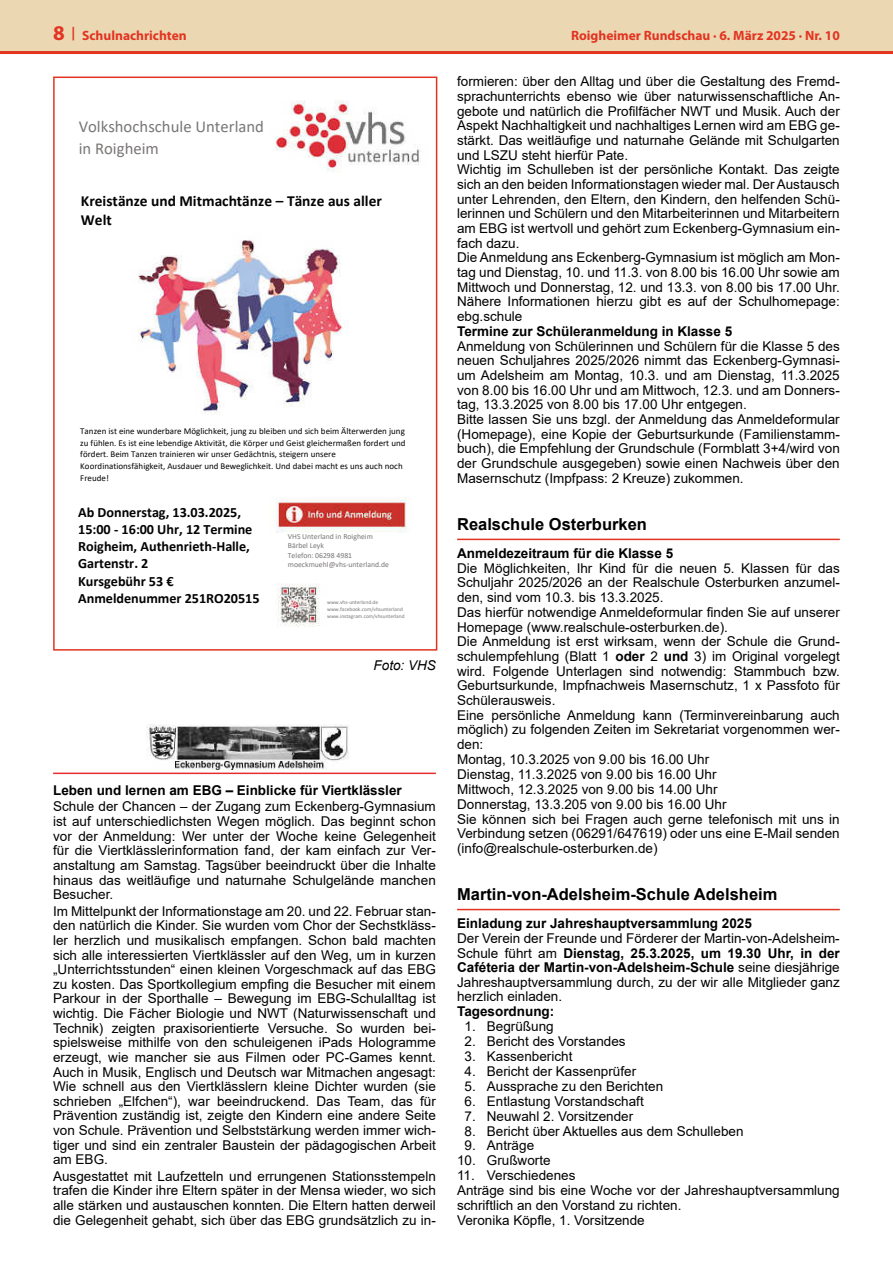
<style>
.page{position:relative;width:893px;height:1263px;background:#fff}
.page>*{position:absolute;margin:0;border:0;box-sizing:border-box;transform-origin:0 0}
.t1{font:16.65px/21.9px "Calibri";color:#797575}
.t2{font:700 16.5px "Arial";color:#000}
.t3{font:700 15.45px/18.8px "Calibri";color:#030303}
.t4{font:700 14.25px/17.2px "Calibri";color:#030303}
.t5{font:13.5px/14.7px "Arial";color:#000}
.t6{font:700 13.5px "Arial";color:#000}
.t7{font:700 13.5px "Myriad Pro";color:#e23421}
.t8{font:italic 13.5px "Arial";color:#000}
.t9{font:9px/11.9px "Calibri";letter-spacing:.005em;color:#030303}
.t10{font:7.65px/9.4px "Calibri";color:#797575}
.t11{font:5.4px/6.6px "Calibri";letter-spacing:.005em;color:#797575}
.s1{font-size:21px}
.s2{font-weight:700}
</style>
<div class="page">
<div style="left:0;top:0;width:893px;height:51px;background:#ebd8b3"></div>
<hr style="left:0;top:51px;width:893px;height:3px;background:#e23421">
<hr style="left:457px;top:539px;width:383px;height:1px;background:#e23421">
<hr style="left:457px;top:909px;width:383px;height:1px;background:#e23421">
<img style="left:276px;top:100px;width:145px;height:527px">
<div style="left:76px;top:422px;width:343px;height:70px;background:#fff"></div>
<img style="left:138px;top:227px;width:249px;height:194px">
<div style="left:53px;top:77px;width:384px;height:574px;border:2px solid #e23421"></div>
<hr style="left:53px;top:773px;width:383px;height:1px;background:#e52e2b">
<img style="left:147px;top:724px;width:202px;height:46px">
<p class="t7" style="left:53px;top:26px;width:135px"><span class="s1">8</span> | Schulnachrichten</p>
<p class="t7" style="left:571px;top:26px;width:270px">Roigheimer Rundschau · 6. März 2025 · Nr. 10</p>
<p class="t5" style="left:457px;top:74px;width:384px">formieren: über den Alltag und über die Gestaltung des Fremd&shy;sprachunterrichts ebenso wie über naturwissenschaftliche An&shy;gebote und natürlich die Profilfächer NWT und Musik. Auch der Aspekt Nachhaltigkeit und nachhaltiges Lernen wird am EBG ge&shy;stärkt. Das weitläufige und naturnahe Gelände mit Schulgarten und LSZU steht hierfür Pate.<br>Wichtig im Schulleben ist der persönliche Kontakt. Das zeigte sich an den beiden Informationstagen wieder mal. Der Austausch unter Lehrenden, den Eltern, den Kindern, den helfenden Schü&shy;lerinnen und Schülern und den Mitarbeiterinnen und Mitarbeitern am EBG ist wertvoll und gehört zum Eckenberg-Gymnasium ein&shy;fach dazu.<br>Die Anmeldung ans Eckenberg-Gymnasium ist möglich am Mon&shy;tag und Dienstag, 10. und 11.3. von 8.00 bis 16.00 Uhr sowie am Mittwoch und Donnerstag, 12. und 13.3. von 8.00 bis 17.00 Uhr.<br>Nähere Informationen hierzu gibt es auf der Schulhomepage: ebg.schule</p>
<p class="t6" style="left:457px;top:322px;width:277px">Termine zur Schüleranmeldung in Klasse 5</p>
<p class="t5" style="left:457px;top:339px;width:384px">Anmeldung von Schülerinnen und Schülern für die Klasse 5 des neuen Schuljahres 2025/2026 nimmt das Eckenberg-Gymnasi&shy;um Adelsheim am Montag, 10.3. und am Dienstag, 11.3.2025 von 8.00 bis 16.00 Uhr und am Mittwoch, 12.3. und am Donners&shy;tag, 13.3.2025 von 8.00 bis 17.00 Uhr entgegen.<br>Bitte lassen Sie uns bzgl. der Anmeldung das Anmeldeformular (Homepage), eine Kopie der Geburtsurkunde (Familienstamm&shy;buch), die Empfehlung der Grundschule (Formblatt 3+4/wird von der Grundschule ausgegeben) sowie einen Nachweis über den Masernschutz (Impfpass: 2 Kreuze) zukommen.</p>
<p class="t2" style="left:457px;top:513px;width:191px">Realschule Osterburken</p>
<p class="t6" style="left:457px;top:543px;width:218px">Anmeldezeitraum für die Klasse 5</p>
<p class="t5" style="left:457px;top:560px;width:384px">Die Möglichkeiten, Ihr Kind für die neuen 5. Klassen für das Schuljahr 2025/2026 an der Realschule Osterburken anzumel&shy;den, sind vom 10.3. bis 13.3.2025.<br>Das hierfür notwendige Anmeldeformular finden Sie auf unserer Homepage (www.realschule-osterburken.de).<br>Die Anmeldung ist erst wirksam, wenn der Schule die Grund&shy;schulempfehlung (Blatt 1 <span class="s2">oder</span> 2 <span class="s2">und</span> 3) im Original vorgelegt wird. Folgende Unterlagen sind notwendig: Stammbuch bzw.<br>Geburtsurkunde, Impfnachweis Masernschutz, 1 x Passfoto für Schülerausweis.<br>Eine persönliche Anmeldung kann (Terminvereinbarung auch möglich) zu folgenden Zeiten im Sekretariat vorgenommen wer&shy;den:<br>Montag, 10.3.2025 von 9.00 bis 16.00 Uhr<br>Dienstag, 11.3.2025 von 9.00 bis 16.00 Uhr<br>Mittwoch, 12.3.2025 von 9.00 bis 14.00 Uhr<br>Donnerstag, 13.3.205 von 9.00 bis 16.00 Uhr<br>Sie können sich bei Fragen auch gerne telefonisch mit uns in Verbindung setzen (06291/647619) oder uns eine E-Mail senden (info@realschule-osterburken.de)</p>
<p class="t2" style="left:457px;top:883px;width:322px">Martin-von-Adelsheim-Schule Adelsheim</p>
<p class="t6" style="left:457px;top:914px;width:296px">Einladung zur Jahreshauptversammlung 2025</p>
<p class="t5" style="left:457px;top:931px;width:384px;text-align:justify">Der Verein der Freunde und Förderer der Martin-von-Adelsheim-Schule führt am <span class="s2">Dienstag, 25.3.2025, um 19.30 Uhr, in der Caféteria der Martin-von-Adelsheim-Schule</span> seine diesjährige Jahreshauptversammlung durch, zu der wir alle Mitglieder ganz herzlich einladen.</p>
<p class="t6" style="left:457px;top:1002px;width:99px">Tagesordnung:</p>
<p class="t5" style="left:465px;top:1019px;width:91px">1. Begrüßung</p>
<p class="t5" style="left:465px;top:1034px;width:163px">2. Bericht des Vorstandes</p>
<p class="t5" style="left:465px;top:1049px;width:109px">3. Kassenbericht</p>
<p class="t5" style="left:465px;top:1064px;width:173px">4. Bericht der Kassenprüfer</p>
<p class="t5" style="left:465px;top:1079px;width:200px">5. Aussprache zu den Berichten</p>
<p class="t5" style="left:465px;top:1093px;width:181px">6. Entlastung Vorstandschaft</p>
<p class="t5" style="left:465px;top:1108px;width:170px">7. Neuwahl 2. Vorsitzender</p>
<p class="t5" style="left:465px;top:1123px;width:280px">8. Bericht über Aktuelles aus dem Schulleben</p>
<p class="t5" style="left:465px;top:1138px;width:71px">9. Anträge</p>
<p class="t5" style="left:457px;top:1153px;width:95px">10. Grußworte</p>
<p class="t5" style="left:457px;top:1168px;width:384px">11. Verschiedenes<br>Anträge sind bis eine Woche vor der Jahreshauptversammlung schriftlich an den Vorstand zu richten.<br>Veronika Köpfle, 1. Vorsitzende</p>
<p class="t1" style="left:79px;top:115px;width:187px">Volkshochschule Unterland in Roigheim</p>
<p class="t3" style="left:81px;top:191px;width:302px">Kreistänze und Mitmachtänze – Tänze aus aller<br>Welt</p>
<p class="t9" style="left:80px;top:425px;width:327px">Tanzen ist eine wunderbare Möglichkeit, jung zu bleiben und sich beim Älterwerden jung zu fühlen. Es ist eine lebendige Aktivität, die Körper und Geist gleichermaßen fordert und fördert. Beim Tanzen trainieren wir unser Gedächtnis, steigern unsere Koordinationsfähigkeit, Ausdauer und Beweglichkeit. Und dabei macht es uns auch noch Freude!</p>
<p class="t4" style="left:78px;top:503px;width:183px">Ab Donnerstag, 13.03.2025,<br>15:00 - 16:00 Uhr, 12 Termine<br>Roigheim, Authenrieth-Halle,<br>Gartenstr. 2<br>Kursgebühr 53 €<br>Anmeldenummer 251RO20515</p>
<p class="t10" style="left:288px;top:531px;width:103px">VHS Unterland in Roigheim<br>Bärbel Leyk<br>Telefon: 06298 4981 moeckmuehl@vhs-unterland.de</p>
<p class="t11" style="left:327px;top:599px;width:79px">www.vhs-unterland.de www.facebook.com/vhsunterland www.instagram.com/vhsunterland</p>
<p class="t8" style="left:374px;top:656px;width:64px">Foto: VHS</p>
<p class="t6" style="left:53px;top:781px;width:350px">Leben und lernen am EBG – Einblicke für Viertklässler</p>
<p class="t5" style="left:53px;top:799px;width:384px;text-align:justify">Schule der Chancen – der Zugang zum Eckenberg-Gymnasium ist auf unterschiedlichsten Wegen möglich. Das beginnt schon vor der Anmeldung: Wer unter der Woche keine Gelegenheit für die Viertklässlerinformation fand, der kam einfach zur Ver&shy;anstaltung am Samstag. Tagsüber beeindruckt über die Inhalte hinaus das weitläufige und naturnahe Schulgelände manchen Besucher.</p>
<p class="t5" style="left:53px;top:903px;width:384px;text-align:justify">Im Mittelpunkt der Informationstage am 20. und 22. Februar stan&shy;den natürlich die Kinder. Sie wurden vom Chor der Sechstkläss&shy;ler herzlich und musikalisch empfangen. Schon bald machten sich alle interessierten Viertklässler auf den Weg, um in kurzen „Unterrichtsstunden“ einen kleinen Vorgeschmack auf das EBG zu kosten. Das Sportkollegium empfing die Besucher mit einem Parkour in der Sporthalle – Bewegung im EBG-Schulalltag ist wichtig. Die Fächer Biologie und NWT (Naturwissenschaft und Technik) zeigten praxisorientierte Versuche. So wurden bei&shy;spielsweise mithilfe von den schuleigenen iPads Hologramme erzeugt, wie mancher sie aus Filmen oder PC-Games kennt.<br>Auch in Musik, Englisch und Deutsch war Mitmachen angesagt:<br>Wie schnell aus den Viertklässlern kleine Dichter wurden (sie schrieben „Elfchen“), war beeindruckend. Das Team, das für Prävention zuständig ist, zeigte den Kindern eine andere Seite von Schule. Prävention und Selbststärkung werden immer wich&shy;tiger und sind ein zentraler Baustein der pädagogischen Arbeit am EBG.</p>
<p class="t5" style="left:53px;top:1169px;width:384px;text-align:justify">Ausgestattet mit Laufzetteln und errungenen Stationsstempeln trafen die Kinder ihre Eltern später in der Mensa wieder, wo sich alle stärken und austauschen konnten. Die Eltern hatten derweil die Gelegenheit gehabt, sich über das EBG grundsätzlich zu in-</p>
</div>
